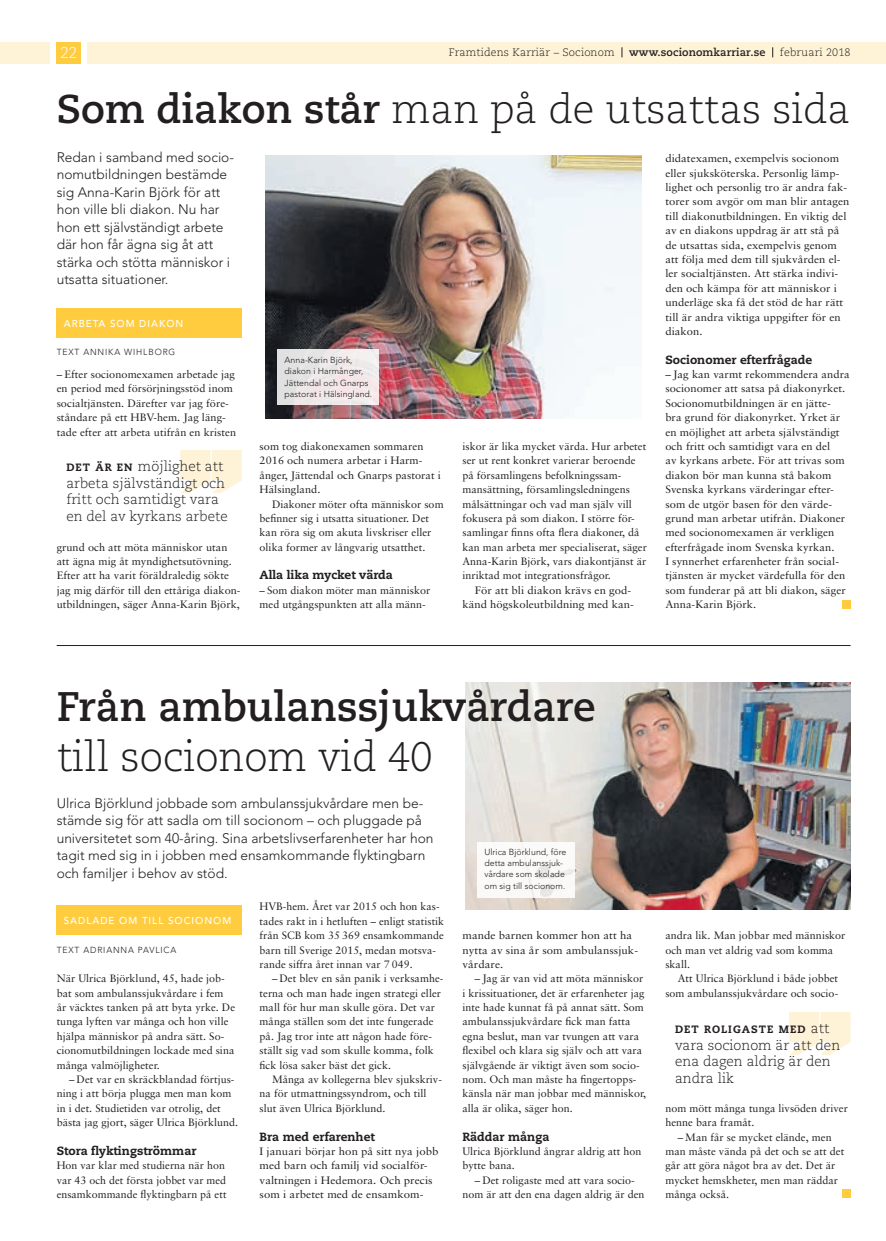
<style>
.page{position:relative;width:886px;height:1241px;background:#fff}
.page>*{position:absolute;margin:0;border:0;box-sizing:border-box;transform-origin:0 0}
.t1{font:700 41.25px "Caecilia";letter-spacing:-.005em;color:#231f20}
.t2{font:300 41.25px "Caecilia";letter-spacing:-.005em;color:#231f20}
.t3{font:300 40.12px "Caecilia";letter-spacing:-.005em;color:#231f20}
.t4{font:300 15.75px "Caecilia";color:#fff}
.t5{font:300 13.75px/17.5px "Avenir";color:#231f20}
.t6{font:300 13.75px/16.5px "Caecilia";color:#231f20}
.t7{font:800 11.88px "Caecilia";color:#231f20}
.t8{font:300 10.88px "Caecilia";letter-spacing:.01em;color:#231f20}
.t9{font:700 10.88px "Caecilia";letter-spacing:.01em;color:#231f20}
.t10{font:10.75px/14.4px "Sabon";letter-spacing:.005em;color:#231f20}
.t11{font:10.75px/14.4px "Sabon";letter-spacing:.005em;color:#231f20;scale:1.04 1}
.t12{font:10.75px/14.4px "Sabon";letter-spacing:.005em;color:#231f20;text-align:right;scale:1.05 1}
.t13{font:10.75px/14.4px "Sabon";letter-spacing:.005em;color:#231f20;scale:1.06 1}
.t14{font:800 10.62px "Caecilia";letter-spacing:.1em;color:#231f20}
.t15{font:500 10px "Avenir";letter-spacing:.1em;color:#fff}
.t16{font:300 8.75px/11.2px "Avenir";letter-spacing:.005em;color:#231f20}
.t17{font:300 8.75px "Avenir";letter-spacing:.1em;color:#231f20}
.s1{font-weight:700}
.s2{font-weight:800;font-size:10.62px}
.s3{font-weight:300;font-size:13.75px}
</style>
<div class="page">
<div style="left:0;top:43px;width:50px;height:21px;background:#fef3d7"></div>
<div style="left:87px;top:43px;width:799px;height:21px;background:#fef3d7"></div>
<div style="left:57px;top:43px;width:24px;height:21px;background:#fecc3e"></div>
<div style="left:842px;top:599px;width:8px;height:9px;background:#fecc3e"></div>
<div style="left:57px;top:308px;width:185px;height:29px;background:#fecc3e"></div>
<img style="left:265px;top:155px;width:377px;height:263px">
<svg style="left:180px;top:450px;width:62px;height:43px"></svg>
<div style="left:278px;top:349px;width:101px;height:55px;background:linear-gradient(to right,#e1e1e2,#f8ecee)"></div>
<hr style="left:57px;top:645px;width:793px;height:1px;background:#231f20">
<img style="left:465px;top:682px;width:385px;height:226px">
<div style="left:842px;top:1189px;width:8px;height:8px;background:#fecc3e"></div>
<div style="left:57px;top:905px;width:185px;height:29px;background:#fecc3e"></div>
<svg style="left:789px;top:1012px;width:61px;height:42px"></svg>
<div style="left:477px;top:841px;width:98px;height:56px;background:#fff"></div>
<h3 class="t4" style="left:60px;top:44px;width:19px">22</h3>
<p class="t8" style="left:449px;top:46px;width:167px">Framtidens Karriär – Socionom</p>
<p class="t9" style="left:629px;top:46px;width:138px">www.socionomkarriar.se</p>
<p class="t8" style="left:780px;top:46px;width:72px">februari 2018</p>
<h2 class="t3" style="left:57px;top:87px;width:795px"><span class="s1">Som diakon står</span> man på de utsattas sida</h2>
<p class="t5" style="left:57px;top:148px;width:179px">Redan i samband med socio&shy;nomutbildningen bestämde sig Anna-Karin Björk för att hon ville bli diakon. Nu har hon ett självständigt arbete där hon får ägna sig åt att stärka och stötta människor i utsatta situationer.</p>
<p class="t12" style="left:665px;top:151px;width:177px;text-align:left">didatexamen, exempelvis socionom eller sjuksköterska. Personlig lämp&shy;lighet och personlig tro är andra fak&shy;torer som avgör om man blir antagen till diakonutbildningen. En viktig del av en diakons uppdrag är att stå på de utsattas sida, exempelvis genom att följa med dem till sjukvården el&shy;ler socialtjänsten. Att stärka indivi&shy;den och kämpa för att människor i underläge ska få det stöd de har rätt till är andra viktiga uppgifter för en diakon.</p>
<p class="t7" style="left:665px;top:352px;width:148px">Socionomer efterfrågade</p>
<p class="t11" style="left:665px;top:367px;width:179px">– Jag kan varmt rekommendera andra socionomer att satsa på diakonyrket.<br>Socionomutbildningen är en jätte&shy;bra grund för diakonyrket. Yrket är en möjlighet att arbeta självständigt och fritt och samtidigt vara en del<br>av kyrkans arbete. För att trivas som diakon bör man kunna stå bakom Svenska kyrkans värderingar efter&shy;som de utgör basen för den värde&shy;grund man arbetar utifrån. Diakoner med socionomexamen är verkligen efterfrågade inom Svenska kyrkan.<br>I synnerhet erfarenheter från social&shy;tjänsten är mycket värdefulla för den som funderar på att bli diakon, säger Anna-Karin Björk.</p>
<p class="t15" style="left:64px;top:317px;width:121px">ARBETA SOM DIAKON</p>
<p class="t17" style="left:57px;top:347px;width:120px">TEXT ANNIKA WIHLBORG</p>
<p class="t16" style="left:285px;top:354px;width:89px">Anna-Karin Björk, diakon i Harmånger,<br>Jättendal och Gnarps pastorat i Hälsingland.</p>
<p class="t10" style="left:57px;top:367px;width:181px">– Efter socionomexamen arbetade jag en period med försörjningsstöd inom socialtjänsten. Därefter var jag före&shy;ståndare på ett HBV-hem. Jag läng&shy;tade efter att arbeta utifrån en kristen</p>
<p class="t10" style="left:462px;top:439px;width:186px">iskor är lika mycket värda. Hur arbetet ser ut rent konkret varierar beroende på församlingens befolkningssam&shy;mansättning, församlingsledningens målsättningar och vad man själv vill fokusera på som diakon. I större för&shy;samlingar finns ofta flera diakoner, då kan man arbeta mer specialiserat, säger Anna-Karin Björk, vars diakontjänst är inriktad mot integrationsfrågor.</p>
<p class="t12" style="left:462px;top:582px;width:165px">För att bli diakon krävs en god&shy;känd högskoleutbildning med kan-</p>
<p class="t10" style="left:260px;top:439px;width:183px">som tog diakonexamen sommaren<br>2016 och numera arbetar i Harm&shy;ånger, Jättendal och Gnarps pastorat i<br>Hälsingland.</p>
<p class="t10" style="left:260px;top:496px;width:185px;text-indent:12px">Diakoner möter ofta människor som befinner sig i utsatta situationer. Det kan röra sig om akuta livskriser eller olika former av långvarig utsatthet.</p>
<p class="t7" style="left:260px;top:568px;width:135px">Alla lika mycket värda</p>
<p class="t10" style="left:260px;top:582px;width:172px">– Som diakon möter man människor med utgångspunkten att alla männ-</p>
<p class="t6" style="left:66px;top:458px;width:163px"><span class="s2">DET ÄR EN</span> möjlighet att arbeta självständigt och fritt och samtidigt vara en del av kyrkans arbete</p>
<p class="t10" style="left:57px;top:539px;width:185px">grund och att möta människor utan att ägna mig åt myndighetsutövning.<br>Efter att ha varit föräldraledig sökte jag mig därför till den ettåriga diakon&shy;utbildningen, säger Anna-Karin Björk,</p>
<h1 class="t1" style="left:57px;top:682px;width:540px">Från ambulanssjukvårdare</h1>
<h1 class="t2" style="left:57px;top:733px;width:377px">till socionom vid 40</h1>
<p class="t5" style="left:57px;top:794px;width:378px">Ulrica Björklund jobbade som ambulanssjukvårdare men be&shy;stämde sig för att sadla om till socionom – och pluggade på universitetet som 40-åring. Sina arbetslivserfarenheter har hon tagit med sig in i jobben med ensamkommande flyktingbarn och familjer i behov av stöd.</p>
<p class="t15" style="left:64px;top:914px;width:169px">SADLADE OM TILL SOCIONOM</p>
<p class="t17" style="left:57px;top:944px;width:121px">TEXT ADRIANNA PAVLICA</p>
<p class="t16" style="left:484px;top:846px;width:83px">Ulrica Björklund, före detta ambulanssjuk&shy;vårdare som skolade om sig till socionom.</p>
<p class="t10" style="left:260px;top:899px;width:186px">HVB-hem. Året var 2015 och hon kas&shy;tades rakt in i hetluften – enligt statistik från SCB kom 35 369 ensamkommande barn till Sverige 2015, medan motsva&shy;rande siffra året innan var 7 049.</p>
<p class="t10" style="left:260px;top:971px;width:185px;text-indent:12px">– Det blev en sån panik i verksamhe&shy;terna och man hade ingen strategi eller mall för hur man skulle göra. Det var många ställen som det inte fungerade på. Jag tror inte att någon hade före&shy;ställt sig vad som skulle komma, folk fick lösa saker bäst det gick.</p>
<p class="t10" style="left:260px;top:1071px;width:184px;text-indent:12px">Många av kollegerna blev sjukskriv&shy;na för utmattningssyndrom, och till slut även Ulrica Björklund.</p>
<p class="t7" style="left:260px;top:1128px;width:117px">Bra med erfarenhet</p>
<p class="t13" style="left:260px;top:1143px;width:170px">I januari börjar hon på sitt nya jobb med barn och familj vid socialför&shy;valtningen i Hedemora. Och precis som i arbetet med de ensamkom-</p>
<p class="t13" style="left:462px;top:927px;width:167px">mande barnen kommer hon att ha nytta av sina år som ambulanssjuk&shy;vårdare.</p>
<p class="t10" style="left:462px;top:971px;width:185px;text-indent:12px">– Jag är van vid att möta människor i krissituationer, det är erfarenheter jag inte hade kunnat få på annat sätt. Som ambulanssjukvårdare fick man fatta egna beslut, man var tvungen att vara flexibel och klara sig själv och att vara självgående är viktigt även som socio&shy;nom. Och man måste ha fingertopps&shy;känsla när man jobbar med människor, alla är olika, säger hon.</p>
<p class="t7" style="left:462px;top:1128px;width:88px">Räddar många</p>
<p class="t10" style="left:462px;top:1143px;width:181px">Ulrica Björklund ångrar aldrig att hon bytte bana.</p>
<p class="t10" style="left:462px;top:1172px;width:183px;text-align:center">– Det roligaste med att vara socio&shy;nom är att den ena dagen aldrig är den</p>
<p class="t10" style="left:57px;top:971px;width:180px">När Ulrica Björklund, 45, hade job&shy;bat som ambulanssjukvårdare i fem år väcktes tanken på att byta yrke. De tunga lyften var många och hon ville hjälpa människor på andra sätt. So&shy;cionomutbildningen lockade med sina många valmöjligheter.</p>
<p class="t10" style="left:57px;top:1071px;width:183px;text-indent:12px">– Det var en skräckblandad förtjus&shy;ning i att börja plugga men man kom in i det. Studietiden var otrolig, det bästa jag gjort, säger Ulrica Björklund.</p>
<p class="t7" style="left:57px;top:1143px;width:141px">Stora flyktingströmmar</p>
<p class="t10" style="left:57px;top:1157px;width:171px">Hon var klar med studierna när hon var 43 och det första jobbet var med ensamkommande flyktingbarn på ett</p>
<p class="t10" style="left:665px;top:927px;width:182px">andra lik. Man jobbar med människor och man vet aldrig vad som komma skall.</p>
<p class="t10" style="left:665px;top:971px;width:174px;text-align:right">Att Ulrica Björklund i både jobbet som ambulanssjukvårdare och socio-</p>
<p class="t14" style="left:675px;top:1022px;width:156px">DET ROLIGASTE MED <span class="s3">att</span></p>
<p class="t6" style="left:675px;top:1036px;width:167px">vara socionom är att den ena dagen aldrig är den andra lik</p>
<p class="t10" style="left:665px;top:1100px;width:184px">nom mött många tunga livsöden driver henne bara framåt.</p>
<p class="t10" style="left:665px;top:1129px;width:180px;text-indent:12px">– Man får se mycket elände, men man måste vända på det och se att det går att göra något bra av det. Det är mycket hemskheter, men man räddar många också.</p>
</div>
